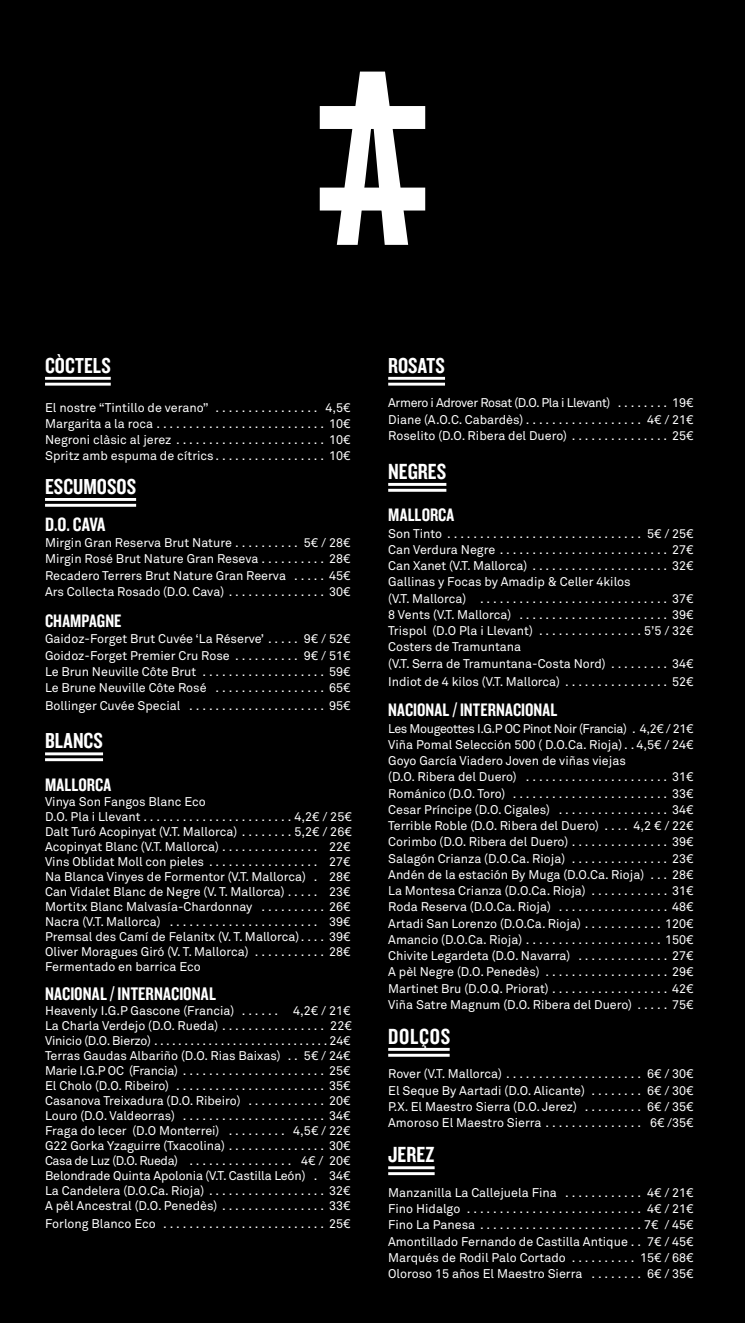
<style>
.page{position:relative;width:745px;height:1323px;background:#fff}
.page>*{position:absolute;margin:0;border:0;box-sizing:border-box;transform-origin:0 0}
.t1{font:22.75px "Knockout HTF49 Liteweight";letter-spacing:.01em;color:#fff}
.t2{font:22.5px "Knockout HTF49 Liteweight";letter-spacing:.005em;color:#fff}
.t3{font:20px "Knockout HTF49 Liteweight";color:#fff}
.t4{font:18.88px "Knockout HTF49 Liteweight";letter-spacing:.005em;color:#fff}
.t5{font:18.75px "Knockout HTF49 Liteweight";letter-spacing:.01em;color:#fff}
.t6{font:12.5px/16.2px "Akkurat Pro";color:#fff;text-align:justify}
</style>
<div class="page">
<div style="left:0;top:0;width:744px;height:1323px;background:#000"></div>
<hr style="left:45px;top:377px;width:66px;height:3px;background:#fff">
<hr style="left:45px;top:383px;width:66px;height:3px;background:#fff">
<hr style="left:45px;top:498px;width:91px;height:3px;background:#fff">
<hr style="left:45px;top:504px;width:91px;height:3px;background:#fff">
<hr style="left:45px;top:752px;width:58px;height:3px;background:#fff">
<hr style="left:45px;top:758px;width:58px;height:3px;background:#fff">
<hr style="left:388px;top:377px;width:56px;height:3px;background:#fff">
<hr style="left:388px;top:383px;width:56px;height:3px;background:#fff">
<hr style="left:388px;top:483px;width:58px;height:3px;background:#fff">
<hr style="left:388px;top:489px;width:58px;height:3px;background:#fff">
<hr style="left:388px;top:1048px;width:61px;height:3px;background:#fff">
<hr style="left:388px;top:1054px;width:61px;height:3px;background:#fff">
<hr style="left:388px;top:1166px;width:46px;height:3px;background:#fff">
<hr style="left:388px;top:1172px;width:46px;height:3px;background:#fff">
<svg style="left:336px;top:72px;width:72px;height:173px"></svg>
<div style="left:319px;top:188px;width:106px;height:23px;background:#fff"></div>
<div style="left:319px;top:106px;width:106px;height:23px;background:#fff"></div>
<h2 class="t2" style="left:45px;top:354px;width:67px">CÒCTELS</h2>
<p class="t6" style="left:45px;top:399px;width:307px">El nostre “Tintillo de verano” . . . . . . . . . . . . . . . . 4,5€ Margarita a la roca . . . . . . . . . . . . . . . . . . . . . . . . . 10€ Negroni clàsic al jerez . . . . . . . . . . . . . . . . . . . . . . 10€ Spritz amb espuma de cítrics . . . . . . . . . . . . . . . . 10€</p>
<h2 class="t2" style="left:45px;top:475px;width:92px">ESCUMOSOS</h2>
<h3 class="t3" style="left:45px;top:514px;width:62px">D.O. CAVA</h3>
<p class="t6" style="left:45px;top:535px;width:307px">Mirgin Gran Reserva Brut Nature . . . . . . . . . . 5€ / 28€ Mirgin Rosé Brut Nature Gran Reseva . . . . . . . . . 28€ Recadero Terrers Brut Nature Gran Reerva . . . . 45€ Ars Collecta Rosado (D.O. Cava) . . . . . . . . . . . . . . . 30€</p>
<h3 class="t5" style="left:45px;top:611px;width:78px">CHAMPAGNE</h3>
<p class="t6" style="left:45px;top:631px;width:307px">Gaidoz-Forget Brut Cuvée ‘La Réserve’ . . . . . 9€ / 52€ Goidoz-Forget Premier Cru Rose . . . . . . . . . . 9€ / 51€ Le Brun Neuville Côte Brut . . . . . . . . . . . . . . . . . . 59€ Le Brune Neuville Côte Rosé . . . . . . . . . . . . . . . . 65€</p>
<p class="t6" style="left:45px;top:697px;width:307px">Bollinger Cuvée Special . . . . . . . . . . . . . . . . . . . . 95€</p>
<h2 class="t2" style="left:45px;top:729px;width:59px">BLANCS</h2>
<h3 class="t5" style="left:45px;top:775px;width:68px">MALLORCA</h3>
<p class="t6" style="left:45px;top:794px;width:308px;line-height:15px;text-align:left">Vinya Son Fangos Blanc Eco<br>D.O. Pla i Llevant .......................4,2€ / 25€ Dalt Turó Acopinyat (V.T. Mallorca) . . . . . . . . 5,2€ / 26€ Acopinyat Blanc (V.T. Mallorca) . . . . . . . . . . . . . . . 22€ Vins Oblidat Moll con pieles . . . . . . . . . . . . . . . . . 27€ Na Blanca Vinyes de Formentor (V.T. Mallorca) . 28€ Can Vidalet Blanc de Negre (V. T. Mallorca) . . . . . 23€ Mortitx Blanc Malvasía-Chardonnay . . . . . . . . . 26€ Nacra (V.T. Mallorca) . . . . . . . . . . . . . . . . . . . . . . . 39€ Premsal des Camí de Felanitx (V. T. Mallorca) . . . 39€ Oliver Moragues Giró (V. T. Mallorca) . . . . . . . . . . 28€ Fermentado en barrica Eco</p>
<h3 class="t4" style="left:45px;top:984px;width:172px">NACIONAL / INTERNACIONAL</h3>
<p class="t6" style="left:45px;top:1003px;width:308px;line-height:15px">Heavenly I.G. P Gascone (Francia) . . . . . . 4,2€ / 21€ La Charla Verdejo (D.O. Rueda) . . . . . . . . . . . . . . . . 22€ Vinicio (D.O. Bierzo) . . . . . . . . . . . . . . . . . . . . . . . . . . . . 24€ Terras Gaudas Albariño (D.O. Rias Baixas) . . 5€ / 24€ Marie I.G. P OC (Francia) . . . . . . . . . . . . . . . . . . . . . 25€ El Cholo (D.O. Ribeiro) . . . . . . . . . . . . . . . . . . . . . . 35€ Casanova Treixadura (D.O. Ribeiro) . . . . . . . . . . . 20€ Louro (D.O. Valdeorras) . . . . . . . . . . . . . . . . . . . . . 34€ Fraga do lecer (D.O Monterrei) . . . . . . . . . 4,5€ / 22€ G22 Gorka Yzaguirre (Txacolina) . . . . . . . . . . . . . . 30€ Casa de Luz (D.O. Rueda) . . . . . . . . . . . . . . . . 4€ / 20€ Belondrade Quinta Apolonia (V.T. Castilla León) . 34€ La Candelera (D.O.Ca. Rioja) . . . . . . . . . . . . . . . . . 32€ A pêl Ancestral (D.O. Penedès) . . . . . . . . . . . . . . . 33€</p>
<p class="t6" style="left:45px;top:1216px;width:307px">Forlong Blanco Eco . . . . . . . . . . . . . . . . . . . . . . . . 25€</p>
<h2 class="t2" style="left:388px;top:354px;width:58px">ROSATS</h2>
<p class="t6" style="left:388px;top:395px;width:306px">Armero i Adrover Rosat (D.O. Pla i Llevant) . . . . . . . 19€ Diane (A.O.C. Cabardès) . . . . . . . . . . . . . . . . . . 4€ / 21€ Roselito (D.O. Ribera del Duero) . . . . . . . . . . . . . . 25€</p>
<h1 class="t1" style="left:388px;top:460px;width:60px">NEGRES</h1>
<h3 class="t5" style="left:388px;top:505px;width:68px">MALLORCA</h3>
<p class="t6" style="left:388px;top:525px;width:307px;text-align:left">Son Tinto . . . . . . . . . . . . . . . . . . . . . . . . . . . . . . 5€ / 25€ Can Verdura Negre . . . . . . . . . . . . . . . . . . . . . . . . . 27€ Can Xanet (V.T. Mallorca) . . . . . . . . . . . . . . . . . . . . 32€ Gallinas y Focas by Amadip &amp; Celler 4kilos<br>(V.T. Mallorca) . . . . . . . . . . . . . . . . . . . . . . . . . . . . 37€ 8 Vents (V.T. Mallorca) . . . . . . . . . . . . . . . . . . . . . . 39€ Trispol (D.O Pla i Llevant) . . . . . . . . . . . . . . . 5’5 / 32€ Costers de Tramuntana<br>(V.T. Serra de Tramuntana-Costa Nord) . . . . . . . . 34€</p>
<p class="t6" style="left:388px;top:674px;width:306px">Indiot de 4 kilos (V.T. Mallorca) . . . . . . . . . . . . . . . 52€</p>
<h3 class="t5" style="left:388px;top:700px;width:170px">NACIONAL / INTERNACIONAL</h3>
<p class="t6" style="left:388px;top:720px;width:307px;text-align:left">Les Mougeottes I.G. P OC Pinot Noir (Francia) . 4,2€ / 21€ Viña Pomal Selección 500 ( D.O.Ca. Rioja) . 4,5€ / 24€ Goyo García Viadero Joven de viñas viejas<br>(D.O. Ribera del Duero) . . . . . . . . . . . . . . . . . . . . . 31€ Románico (D.O. Toro) . . . . . . . . . . . . . . . . . . . . . . . 33€ Cesar Príncipe (D.O. Cigales) . . . . . . . . . . . . . . . . 34€ Terrible Roble (D.O. Ribera del Duero) . . . 4,2 € / 22€ Corimbo (D.O. Ribera del Duero) . . . . . . . . . . . . . . 39€ Salagón Crianza (D.O.Ca. Rioja) . . . . . . . . . . . . . . 23€ Andén de la estación By Muga (D.O.Ca. Rioja) . . . 28€ La Montesa Crianza (D.O.Ca. Rioja) . . . . . . . . . . . 31€ Roda Reserva (D.O.Ca. Rioja) . . . . . . . . . . . . . . . . 48€ Artadi San Lorenzo (D.O.Ca. Rioja) . . . . . . . . . . . 120€ Amancio (D.O.Ca. Rioja) . . . . . . . . . . . . . . . . . . . . . 150€ Chivite Legardeta (D.O. Navarra) . . . . . . . . . . . . . . 27€ A pèl Negre (D.O. Penedès) . . . . . . . . . . . . . . . . . . 29€ Martinet Bru (D.O.Q. Priorat) . . . . . . . . . . . . . . . . . 42€ Viña Satre Magnum (D.O. Ribera del Duero) . . . . 75€</p>
<h1 class="t1" style="left:388px;top:1025px;width:64px">DOLÇOS</h1>
<p class="t6" style="left:388px;top:1066px;width:306px">Rover (V.T. Mallorca) . . . . . . . . . . . . . . . . . . . . . 6€ / 30€ El Seque By Aartadi (D.O. Alicante) . . . . . . . . 6€ / 30€ P.X. El Maestro Sierra (D.O. Jerez) . . . . . . . . . 6€ / 35€ Amoroso El Maestro Sierra . . . . . . . . . . . . . . . 6€ /35€</p>
<h1 class="t1" style="left:388px;top:1143px;width:48px">JEREZ</h1>
<p class="t6" style="left:388px;top:1185px;width:307px">Manzanilla La Callejuela Fina . . . . . . . . . . . . 4€ / 21€ Fino Hidalgo . . . . . . . . . . . . . . . . . . . . . . . . . . . 4€ / 21€ Fino La Panesa . . . . . . . . . . . . . . . . . . . . . . . . 7€ / 45€ Amontillado Fernando de Castilla Antique . . 7€ / 45€ Marqués de Rodil Palo Cortado . . . . . . . . . 15€ / 68€ Oloroso 15 años El Maestro Sierra . . . . . . . . 6€ / 35€</p>
</div>
